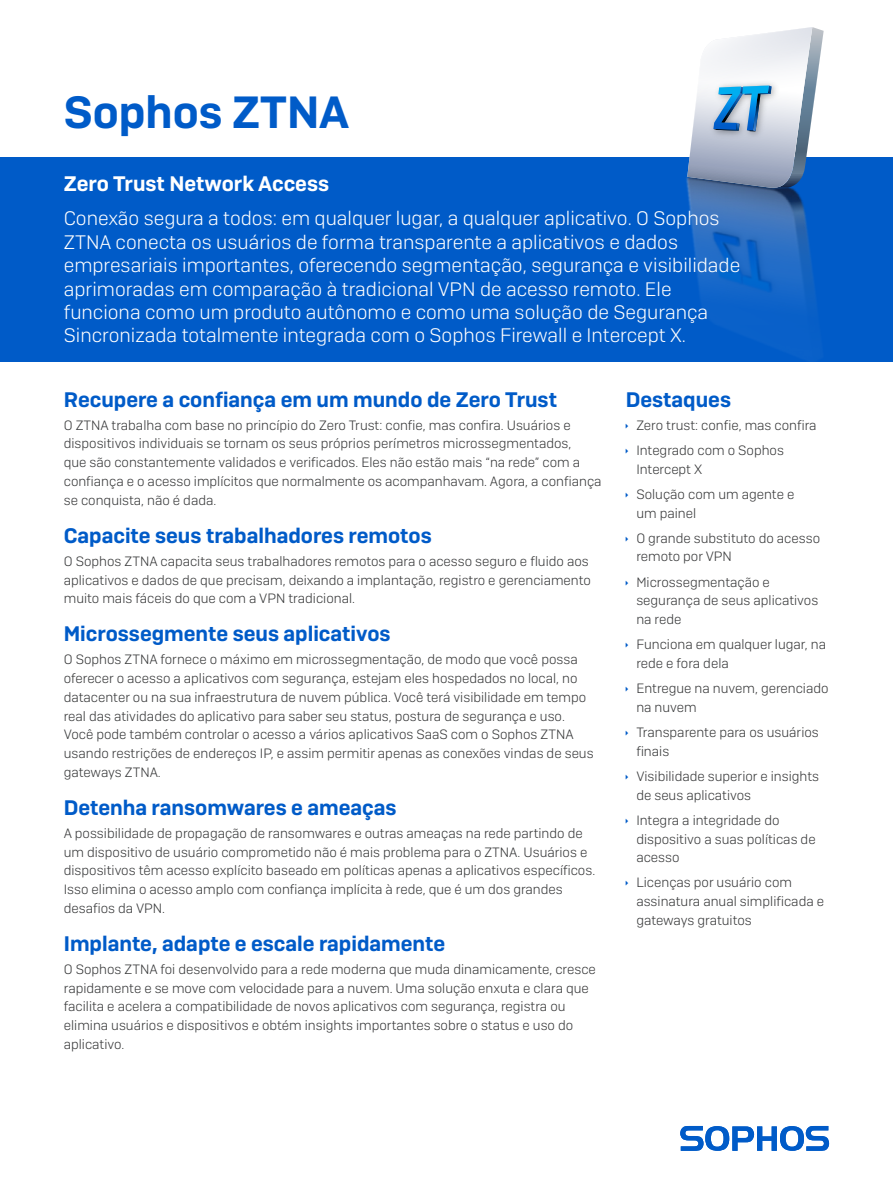
<style>
.page{position:relative;width:893px;height:1191px;background:#fff}
.page>*{position:absolute;margin:0;border:0;box-sizing:border-box;transform-origin:0 0}
.t1{font:600 45px "Sophos Sans";color:#005bc8}
.Subheading_1{font:600 21px "Sophos Sans";color:#005bc8}
.Intro_subheading{font:600 21px "Sophos Sans";color:#fff}
.Intro_copy{font:300 19.5px/23.4px "Sophos Sans";color:#fff}
.Body_Copy{font:300 13.5px/18.8px "Sophos Sans";color:#363738}
</style>
<div class="page">
<div style="left:0;top:157px;width:893px;height:205px;background:#005bc8"></div>
<img style="left:738px;top:221px;width:78px;height:110px">
<img style="left:686px;top:177px;width:115px;height:21px">
<img style="left:688px;top:198px;width:118px;height:127px">
<img style="left:786px;top:266px;width:3px;height:42px">
<img style="left:786px;top:263px;width:2px;height:37px">
<img style="left:696px;top:216px;width:90px;height:92px">
<img style="left:702px;top:224px;width:56px;height:76px">
<img style="left:726px;top:266px;width:60px;height:42px">
<img style="left:735px;top:225px;width:40px;height:73px">
<svg style="left:687px;top:27px;width:137px;height:162px"></svg>
<svg style="left:680px;top:1126px;width:149px;height:24px"></svg>
<p class="t1" style="left:64px;top:84px;width:287px">Sophos ZTNA</p>
<p class="Intro_subheading" style="left:64px;top:171px;width:267px">Zero Trust Network Access</p>
<p class="Intro_copy" style="left:64px;top:206px;width:678px">Conexão segura a todos: em qualquer lugar, a qualquer aplicativo. O Sophos ZTNA conecta os usuários de forma transparente a aplicativos e dados empresariais importantes, oferecendo segmentação, segurança e visibilidade aprimoradas em comparação à tradicional VPN de acesso remoto. Ele funciona como um produto autônomo e como uma solução de Segurança Sincronizada totalmente integrada com o Sophos Firewall e Intercept X.</p>
<p class="Subheading_1" style="left:64px;top:386px;width:495px">Recupere a confiança em um mundo de Zero Trust</p>
<p class="Body_Copy" style="left:64px;top:415px;width:539px">O ZTNA trabalha com base no princípio do Zero Trust: confie, mas confira. Usuários e dispositivos individuais se tornam os seus próprios perímetros microssegmentados,<br>que são constantemente validados e verificados. Eles não estão mais “na rede” com a confiança e o acesso implícitos que normalmente os acompanhavam. Agora, a confiança se conquista, não é dada.</p>
<p class="Subheading_1" style="left:64px;top:522px;width:369px">Capacite seus trabalhadores remotos</p>
<p class="Body_Copy" style="left:64px;top:551px;width:529px">O Sophos ZTNA capacita seus trabalhadores remotos para o acesso seguro e fluido aos aplicativos e dados de que precisam, deixando a implantação, registro e gerenciamento muito mais fáceis do que com a VPN tradicional.</p>
<p class="Subheading_1" style="left:64px;top:621px;width:328px">Microssegmente seus aplicativos</p>
<p class="Body_Copy" style="left:64px;top:650px;width:531px">O Sophos ZTNA fornece o máximo em microssegmentação, de modo que você possa oferecer o acesso a aplicativos com segurança, estejam eles hospedados no local, no datacenter ou na sua infraestrutura de nuvem pública. Você terá visibilidade em tempo real das atividades do aplicativo para saber seu status, postura de segurança e uso.<br>Você pode também controlar o acesso a vários aplicativos SaaS com o Sophos ZTNA usando restrições de endereços IP, e assim permitir apenas as conexões vindas de seus gateways ZTNA.</p>
<p class="Subheading_1" style="left:64px;top:794px;width:334px">Detenha ransomwares e ameaças</p>
<p class="Body_Copy" style="left:64px;top:823px;width:533px">A possibilidade de propagação de ransomwares e outras ameaças na rede partindo de um dispositivo de usuário comprometido não é mais problema para o ZTNA. Usuários e dispositivos têm acesso explícito baseado em políticas apenas a aplicativos específicos.<br>Isso elimina o acesso amplo com confiança implícita à rede, que é um dos grandes desafios da VPN.</p>
<p class="Subheading_1" style="left:64px;top:930px;width:383px">Implante, adapte e escale rapidamente</p>
<p class="Body_Copy" style="left:64px;top:959px;width:534px">O Sophos ZTNA foi desenvolvido para a rede moderna que muda dinamicamente, cresce rapidamente e se move com velocidade para a nuvem. Uma solução enxuta e clara que facilita e acelera a compatibilidade de novos aplicativos com segurança, registra ou elimina usuários e dispositivos e obtém insights importantes sobre o status e uso do aplicativo.</p>
<p class="Subheading_1" style="left:626px;top:386px;width:107px">Destaques</p>
<p class="Body_Copy" style="left:636px;top:415px;width:182px">Zero trust: confie, mas confira</p>
<p class="Body_Copy" style="left:636px;top:440px;width:149px">Integrado com o Sophos<br>Intercept X</p>
<p class="Body_Copy" style="left:636px;top:484px;width:159px">Solução com um agente e um painel</p>
<p class="Body_Copy" style="left:636px;top:528px;width:185px">O grande substituto do acesso remoto por VPN</p>
<p class="Body_Copy" style="left:636px;top:572px;width:183px">Microssegmentação e segurança de seus aplicativos na rede</p>
<p class="Body_Copy" style="left:636px;top:635px;width:191px">Funciona em qualquer lugar, na rede e fora dela</p>
<p class="Body_Copy" style="left:636px;top:679px;width:194px">Entregue na nuvem, gerenciado na nuvem</p>
<p class="Body_Copy" style="left:636px;top:722px;width:184px">Transparente para os usuários finais</p>
<p class="Body_Copy" style="left:636px;top:766px;width:184px">Visibilidade superior e insights de seus aplicativos</p>
<p class="Body_Copy" style="left:636px;top:810px;width:181px">Integra a integridade do dispositivo a suas políticas de acesso</p>
<p class="Body_Copy" style="left:636px;top:873px;width:189px">Licenças por usuário com assinatura anual simplificada e gateways gratuitos</p>
</div>
